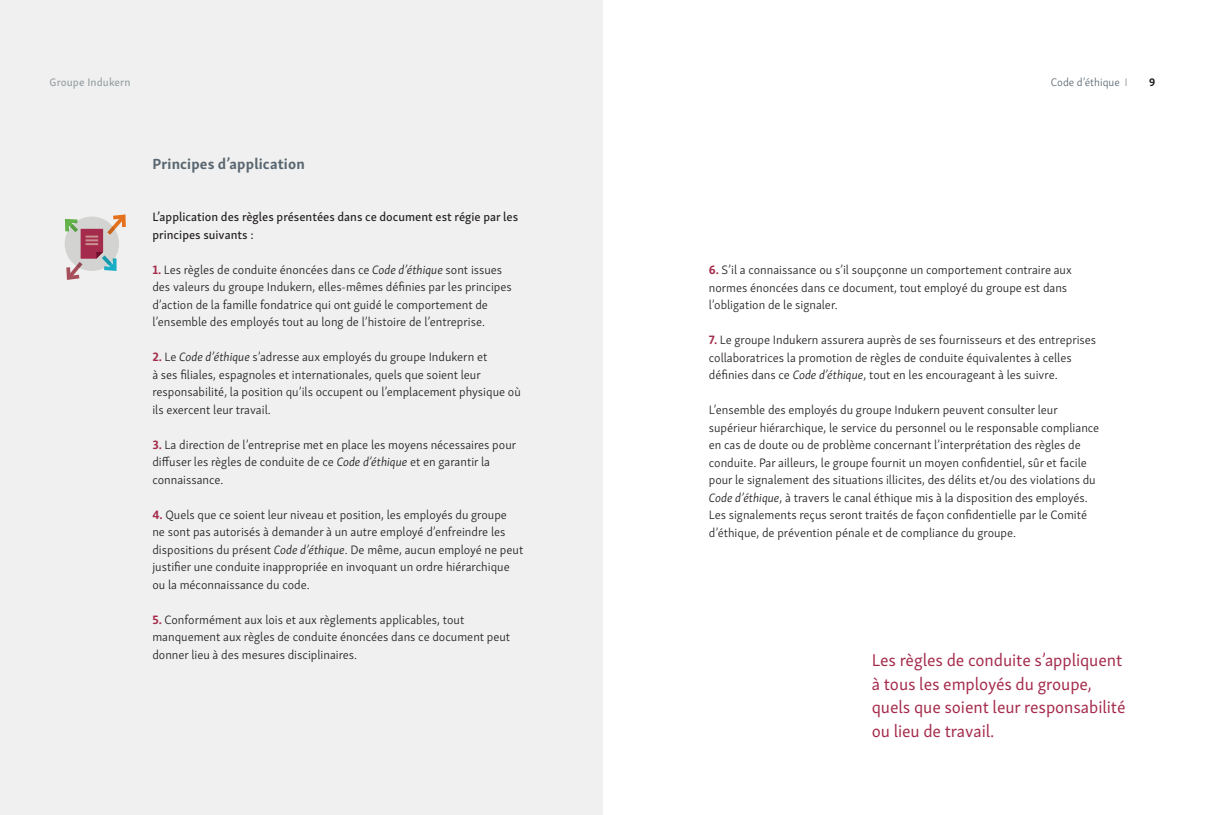
<style>
.page{position:relative;width:1205px;height:815px;background:#fff}
.page>*{position:absolute;margin:0;border:0;box-sizing:border-box;transform-origin:0 0}
.t1{font:17.5px/23.8px "Skolar Sans Latn";letter-spacing:-.005em;color:#a52b4c}
.t2{font:700 15px "Skolar Sans Latn";letter-spacing:.01em;color:#5a6670}
.t3{font:300 12.5px/17.5px "Skolar Sans Latn";color:#231f20}
.t4{font:12.5px/17.5px "Skolar Sans Latn Me";color:#231f20}
.t5{font:300 11.25px "Skolar Sans Latn";color:#5a6670}
.t6{font:11.25px "Skolar Sans Latn Me";letter-spacing:.01em;color:#989fa3}
.t7{font:700 11.25px "Skolar Sans Latn";color:#231f20}
.s1{font-weight:700;color:#a52b4c}
.s2{font-style:italic}
.s3{font-weight:100;color:#231f20}
</style>
<div class="page">
<div style="left:0;top:0;width:602px;height:815px;background:#eff0ef"></div>
<svg style="left:65px;top:214px;width:61px;height:66px"></svg>
<p class="t6" style="left:50px;top:74px;width:83px">Groupe Indukern</p>
<p class="t2" style="left:152px;top:152px;width:154px">Principes d’application</p>
<p class="t4" style="left:152px;top:207px;width:367px">L’application des règles présentées dans ce document est régie par les principes suivants :</p>
<p class="t3" style="left:152px;top:260px;width:361px"><span class="s1">1.</span> Les règles de conduite énoncées dans ce <span class="s2">Code d’éthique</span> sont issues des valeurs du groupe Indukern, elles-mêmes définies par les principes d’action de la famille fondatrice qui ont guidé le comportement de l’ensemble des employés tout au long de l’histoire de l’entreprise.</p>
<p class="t3" style="left:152px;top:348px;width:370px"><span class="s1">2.</span> Le <span class="s2">Code d’éthique</span> s’adresse aux employés du groupe Indukern et<br>à ses filiales, espagnoles et internationales, quels que soient leur responsabilité, la position qu’ils occupent ou l’emplacement physique où ils exercent leur travail.</p>
<p class="t3" style="left:152px;top:435px;width:365px"><span class="s1">3.</span> La direction de l’entreprise met en place les moyens nécessaires pour diffuser les règles de conduite de ce <span class="s2">Code d’éthique</span> et en garantir la connaissance.</p>
<p class="t3" style="left:152px;top:505px;width:372px"><span class="s1">4.</span> Quels que ce soient leur niveau et position, les employés du groupe<br>ne sont pas autorisés à demander à un autre employé d’enfreindre les dispositions du présent <span class="s2">Code d’éthique</span>. De même, aucun employé ne peut justifier une conduite inappropriée en invoquant un ordre hiérarchique ou la méconnaissance du code.</p>
<p class="t3" style="left:152px;top:610px;width:359px"><span class="s1">5.</span> Conformément aux lois et aux règlements applicables, tout manquement aux règles de conduite énoncées dans ce document peut donner lieu à des mesures disciplinaires.</p>
<p class="t5" style="left:1051px;top:74px;width:78px">Code d’éthique <span class="s3">I</span></p>
<p class="t7" style="left:1149px;top:73px;width:8px">9</p>
<p class="t3" style="left:709px;top:260px;width:364px"><span class="s1">6.</span> S’il a connaissance ou s’il soupçonne un comportement contraire aux normes énoncées dans ce document, tout employé du groupe est dans l’obligation de le signaler.</p>
<p class="t3" style="left:709px;top:330px;width:389px"><span class="s1">7.</span> Le groupe Indukern assurera auprès de ses fournisseurs et des entreprises collaboratrices la promotion de règles de conduite équivalentes à celles définies dans ce <span class="s2">Code d’éthique</span>, tout en les encourageant à les suivre.</p>
<p class="t3" style="left:709px;top:400px;width:392px">L’ensemble des employés du groupe Indukern peuvent consulter leur supérieur hiérarchique, le service du personnel ou le responsable compliance en cas de doute ou de problème concernant l’interprétation des règles de conduite. Par ailleurs, le groupe fournit un moyen confidentiel, sûr et facile pour le signalement des situations illicites, des délits et/ou des violations du <span class="s2">Code d’éthique</span>, à travers le canal éthique mis à la disposition des employés.</p>
<p class="t3" style="left:709px;top:505px;width:380px">Les signalements reçus seront traités de façon confidentielle par le Comité d’éthique, de prévention pénale et de compliance du groupe.</p>
<p class="t1" style="left:872px;top:647px;width:255px">Les règles de conduite s’appliquent à tous les employés du groupe, quels que soient leur responsabilité ou lieu de travail.</p>
</div>
